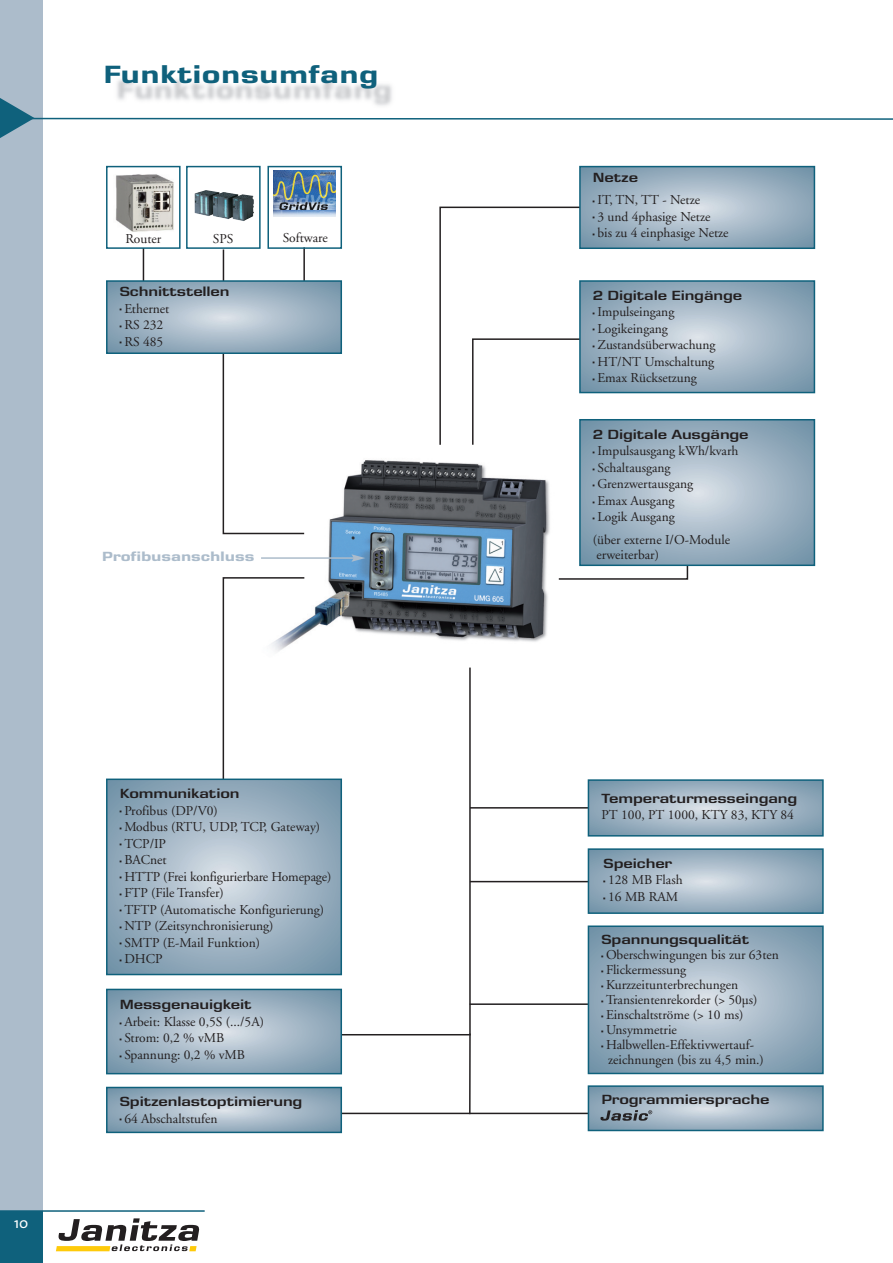
<style>
.page{position:relative;width:893px;height:1263px;background:#fff}
.page>*{position:absolute;margin:0;border:0;box-sizing:border-box;transform-origin:0 0}
.t1{font:700 24px "Seat Eurostile";letter-spacing:.015em;color:#0f617c}
.t2{font:15px "The Sans";color:#fff}
.t3{font:13.5px/16.5px "Adobe Garamond";color:#231f20}
.t4{font:600 12.75px "Seat Eurostile";letter-spacing:-.01em;color:#231f20}
.t5{font:700 12.75px "Seat Eurostile";letter-spacing:-.01em;color:#acbccb}
</style>
<div class="page">
<img style="left:306px;top:460px;width:244px;height:182px">
<hr style="left:470px;top:881px;width:161px;height:1px;background:#231f20">
<hr style="left:470px;top:807px;width:161px;height:1px;background:#231f20">
<hr style="left:341px;top:1113px;width:290px;height:1px;background:#231f20">
<svg style="left:109px;top:1090px;width:230px;height:40px;background:#a0b4c4"></svg>
<div style="left:106px;top:1087px;width:236px;height:46px;border:2px solid #0f617c"></div>
<svg style="left:334px;top:667px;width:137px;height:369px"></svg>
<svg style="left:109px;top:992px;width:230px;height:79px;background:#9fb3c3"></svg>
<div style="left:106px;top:989px;width:236px;height:85px;border:2px solid #0f617c"></div>
<svg style="left:222px;top:577px;width:84px;height:201px"></svg>
<svg style="left:109px;top:781px;width:230px;height:191px;background:#9db2c2"></svg>
<div style="left:106px;top:778px;width:236px;height:197px;border:2px solid #0f617c"></div>
<svg style="left:222px;top:354px;width:83px;height:181px"></svg>
<hr style="left:303px;top:247px;width:2px;height:34px;background:#231f20">
<hr style="left:223px;top:249px;width:1px;height:34px;background:#231f20">
<hr style="left:143px;top:248px;width:1px;height:33px;background:#231f20">
<svg style="left:109px;top:283px;width:230px;height:68px;background:#9fb3c3"></svg>
<div style="left:106px;top:280px;width:236px;height:74px;border:2px solid #0f617c"></div>
<img style="left:115px;top:174px;width:59px;height:58px">
<div style="left:106px;top:166px;width:75px;height:83px;border:2px solid #0f617c"></div>
<img style="left:194px;top:190px;width:60px;height:31px">
<div style="left:186px;top:166px;width:75px;height:83px;border:2px solid #0f617c"></div>
<img style="left:274px;top:170px;width:62px;height:47px">
<div style="left:267px;top:166px;width:75px;height:83px;border:2px solid #0f617c"></div>
<hr style="left:261px;top:557px;width:93px;height:2px;background:#acbccb">
<svg style="left:351px;top:554px;width:14px;height:8px"></svg>
<hr style="left:469px;top:1033px;width:2px;height:81px;background:#231f20">
<hr style="left:470px;top:1003px;width:161px;height:2px;background:#231f20">
<svg style="left:558px;top:566px;width:131px;height:14px"></svg>
<svg style="left:582px;top:422px;width:230px;height:141px;background:#9fb3c3"></svg>
<div style="left:579px;top:419px;width:236px;height:147px;border:2px solid #0f617c"></div>
<svg style="left:626px;top:283px;width:186px;height:107px;background:#a2b6c5"></svg>
<div style="left:579px;top:280px;width:236px;height:113px;border:2px solid #0f617c"></div>
<svg style="left:591px;top:782px;width:230px;height:51px;background:#9fb4c3"></svg>
<div style="left:588px;top:779px;width:236px;height:57px;border:2px solid #0f617c"></div>
<svg style="left:591px;top:851px;width:230px;height:60px;background:#9fb3c3"></svg>
<div style="left:588px;top:848px;width:236px;height:66px;border:2px solid #0f617c"></div>
<svg style="left:591px;top:928px;width:230px;height:143px;background:#9db2c2"></svg>
<div style="left:588px;top:925px;width:236px;height:149px;border:2px solid #0f617c"></div>
<svg style="left:591px;top:1088px;width:230px;height:40px;background:#a0b4c4"></svg>
<div style="left:588px;top:1085px;width:236px;height:46px;border:2px solid #0f617c"></div>
<svg style="left:600px;top:1110px;width:52px;height:11px"></svg>
<svg style="left:582px;top:169px;width:230px;height:77px;background:#a0b5c4"></svg>
<div style="left:579px;top:166px;width:236px;height:83px;border:2px solid #0f617c"></div>
<svg style="left:56px;top:1218px;width:143px;height:33px"></svg>
<div style="left:0;top:0;width:43px;height:1263px;background:#acbccb"></div>
<div style="left:0;top:1211px;width:43px;height:52px;background:#0f617c"></div>
<img style="left:117px;top:79px;width:275px;height:14px">
<hr style="left:0;top:1210px;width:205px;height:2px;background:#0f617c">
<svg style="left:439px;top:200px;width:187px;height:246px"></svg>
<svg style="left:9px;top:93px;width:884px;height:27px"></svg>
<h1 class="t1" style="left:103px;top:66px;width:277px">Funktionsumfang</h1>
<p class="t3" style="left:125px;top:232px;width:37px">Router</p>
<p class="t3" style="left:213px;top:232px;width:22px">SPS</p>
<p class="t3" style="left:283px;top:230px;width:47px">Software</p>
<p class="t4" style="left:120px;top:287px;width:111px">Schnittstellen</p>
<p class="t3" style="left:124px;top:301px;width:47px">Ethernet<br>RS 232<br>RS 485</p>
<p class="t5" style="left:102px;top:552px;width:154px">Profibusanschluss</p>
<p class="t2" style="left:14px;top:1217px;width:16px">10</p>
<p class="t4" style="left:120px;top:789px;width:121px">Kommunikation</p>
<p class="t3" style="left:124px;top:803px;width:209px">Profibus (DP/V0)<br>Modbus (RTU, UDP, TCP, Gateway)<br>TCP/IP<br>BACnet<br>HTTP (Frei konfigurierbare Homepage)<br>FTP (File Transfer)<br>TFTP (Automatische Konfigurierung)<br>NTP (Zeitsynchronisierung)<br>SMTP (E-Mail Funktion)<br>DHCP</p>
<p class="t4" style="left:120px;top:1000px;width:133px">Messgenauigkeit</p>
<p class="t3" style="left:124px;top:1014px;width:141px">Arbeit: Klasse 0,5S (.../5A)<br>Strom: 0,2 % vMB<br>Spannung: 0,2 % vMB</p>
<p class="t4" style="left:120px;top:1097px;width:184px">Spitzenlastoptimierung</p>
<p class="t3" style="left:124px;top:1111px;width:95px">64 Abschaltstufen</p>
<p class="t4" style="left:593px;top:173px;width:47px">Netze</p>
<p class="t3" style="left:597px;top:193px;width:133px">IT, TN, TT - Netze<br>3 und 4phasige Netze<br>bis zu 4 einphasige Netze</p>
<p class="t4" style="left:593px;top:290px;width:151px">2 Digitale Eingänge</p>
<p class="t3" style="left:597px;top:305px;width:120px">Impulseingang<br>Logikeingang<br>Zustandsüberwachung<br>HT/NT Umschaltung<br>Emax Rücksetzung</p>
<p class="t4" style="left:593px;top:430px;width:157px">2 Digitale Ausgänge</p>
<p class="t3" style="left:597px;top:444px;width:142px">Impulsausgang kWh/kvarh<br>Schaltausgang<br>Grenzwertausgang<br>Emax Ausgang<br>Logik Ausgang</p>
<p class="t3" style="left:593px;top:533px;width:139px;line-height:15px">(über externe I/O-Module erweiterbar)</p>
<p class="t4" style="left:601px;top:793px;width:197px">Temperaturmesseingang</p>
<p class="t3" style="left:601px;top:808px;width:194px">PT 100, PT 1000, KTY 83, KTY 84</p>
<p class="t4" style="left:604px;top:859px;width:70px">Speicher</p>
<p class="t3" style="left:608px;top:873px;width:76px">128 MB Flash<br>16 MB RAM</p>
<p class="t4" style="left:601px;top:935px;width:149px">Spannungsqualität</p>
<p class="t3" style="left:606px;top:948px;width:174px;line-height:15px">Oberschwingungen bis zur 63ten<br>Flickermessung<br>Kurzzeitunterbrechungen<br>Transientenrekorder (&gt; 50µs)<br>Einschaltströme (&gt; 10 ms)<br>Unsymmetrie<br>Halbwellen-Effektivwertauf&shy;zeichnungen (bis zu 4,5 min.)</p>
<p class="t4" style="left:601px;top:1095px;width:170px">Programmiersprache</p>
</div>
